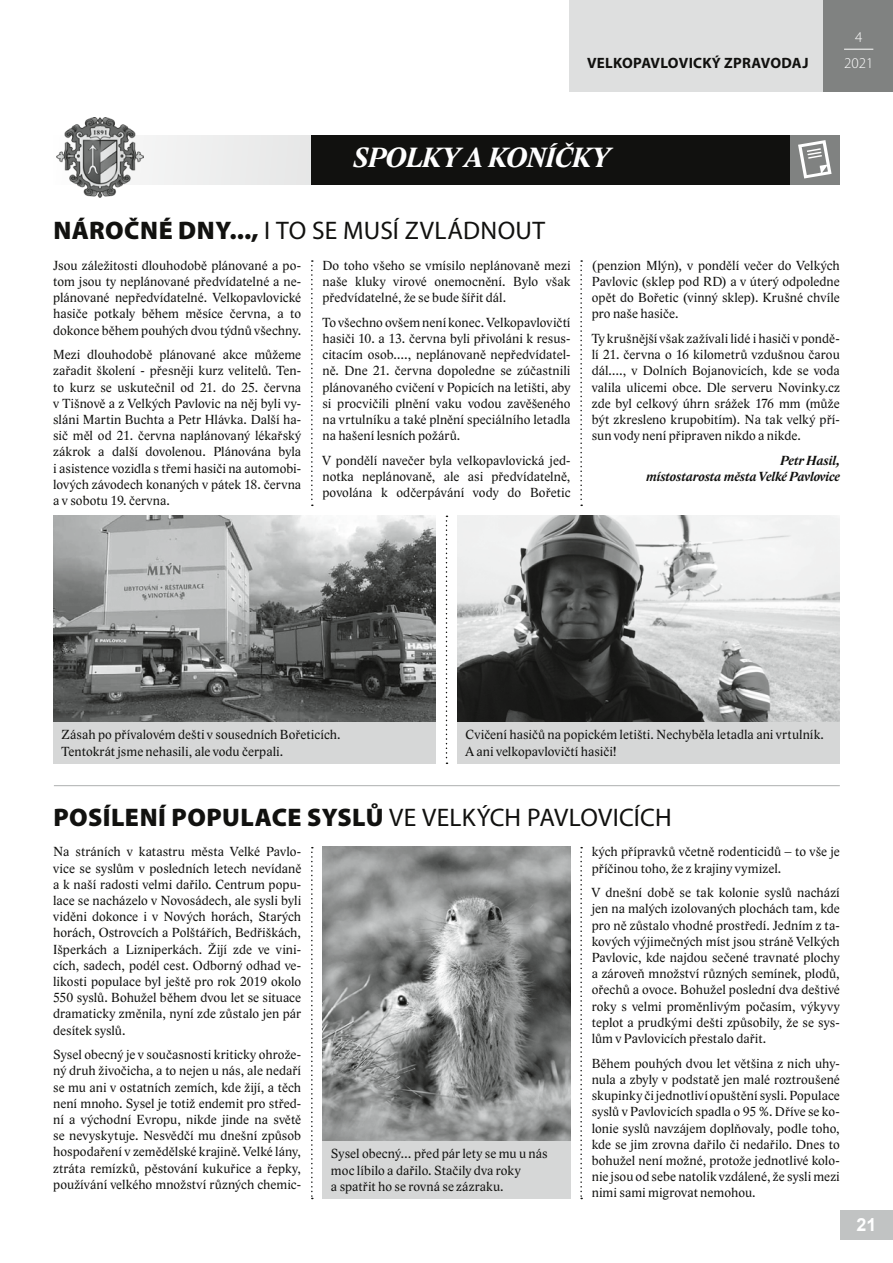
<style>
.page{position:relative;width:893px;height:1263px;background:#fff}
.page>*{position:absolute;margin:0;border:0;box-sizing:border-box;transform-origin:0 0}
.t1{font:italic 700 28.5px "Lido ST";letter-spacing:.005em;color:#fff}
.t2{font:italic 700 28.5px "Lido ST";letter-spacing:-.02em;color:#fff}
.t3{font:900 25.5px "Myriad Pro";letter-spacing:.015em;color:#11110f}
.t4{font:25.5px "Myriad Pro";letter-spacing:.01em;color:#11110f}
.t5{font:700 18px "Arial";color:#fff}
.t6{font:700 15px "Myriad Pro";letter-spacing:.02em;color:#11110f}
.t7{font:300 15px/25.8px "Myriad Pro";color:#fff;text-align:center}
.t8{font:13.5px/16.2px "Lido ST";letter-spacing:.005em;color:#11110f;text-align:justify}
.t9{font:italic 700 13.5px/16.2px "Lido ST";letter-spacing:.005em;color:#11110f;text-align:right}
.s1{font-weight:900}
.s2{font-weight:400}
</style>
<div class="page">
<div style="left:569px;top:0;width:324px;height:91px;background:#dedfdf"></div>
<div style="left:840px;top:1210px;width:53px;height:29px;background:#c1c3c3"></div>
<div style="left:824px;top:0;width:69px;height:91px;background:#808281"></div>
<svg style="left:844px;top:49px;width:29px;height:1px"></svg>
<svg style="left:311px;top:847px;width:2px;height:352px"></svg>
<svg style="left:580px;top:847px;width:2px;height:352px"></svg>
<div style="left:53px;top:135px;width:763px;height:49px;background:#ededed"></div>
<div style="left:311px;top:135px;width:513px;height:49px;background:#11110f"></div>
<div style="left:790px;top:135px;width:50px;height:49px;background:#808281"></div>
<svg style="left:798px;top:140px;width:34px;height:38px"></svg>
<img style="left:57px;top:118px;width:87px;height:79px">
<svg style="left:311px;top:260px;width:2px;height:246px"></svg>
<svg style="left:446px;top:516px;width:1px;height:248px"></svg>
<svg style="left:580px;top:260px;width:2px;height:246px"></svg>
<div style="left:53px;top:721px;width:383px;height:43px;background:#d6d7d7"></div>
<div style="left:457px;top:721px;width:383px;height:43px;background:#d6d7d7"></div>
<img style="left:53px;top:516px;width:383px;height:205px">
<img style="left:457px;top:516px;width:383px;height:205px">
<div style="left:322px;top:1140px;width:248px;height:59px;background:#d6d7d7"></div>
<img style="left:322px;top:847px;width:248px;height:293px">
<hr style="left:54px;top:785px;width:786px;height:1px;background:#adafaf">
<p class="t6" style="left:587px;top:53px;width:223px">VELKOPAVLOVICKÝ ZPRAVODAJ</p>
<h1 class="t2" style="left:353px;top:141px;width:35px">Spol</h1>
<h1 class="t1" style="left:422px;top:141px;width:189px">ky a ko níčky</h1>
<p class="t7" style="left:844px;top:24px;width:31px">4<br>2021</p>
<h2 class="t4" style="left:53px;top:215px;width:493px"><span class="s1">NÁROČNÉ DNY...,</span> I TO SE MUSÍ ZVLÁDNOUT</h2>
<p class="t8" style="left:322px;top:257px;width:250px">Do toho všeho se vmísilo neplánovaně mezi naše kluky virové onemocnění. Bylo však předvídatelné, že se bude šířit dál.</p>
<p class="t8" style="left:322px;top:314px;width:250px">To všechno ovšemnení konec.Velkopavlovičtí hasiči 10. a 13. června byli přivoláni k resus&shy;citacím osob.…, neplánovaně nepředvídatel&shy;ně. Dne 21. června dopoledne se zúčastnili plánovaného cvičení v Popicích na letišti, aby si procvičili plnění vaku vodou zavěšeného na vrtulníku a také plnění speciálního letadla na hašení lesních požárů.</p>
<p class="t8" style="left:322px;top:452px;width:250px">V pondělí navečer byla velkopavlovická jed&shy;notka neplánovaně, ale asi předvídatelně, povolána k odčerpávání vody do Bořetic</p>
<p class="t8" style="left:53px;top:257px;width:250px">Jsou záležitosti dlouhodobě plánované a po&shy;tom jsou ty neplánované předvídatelné a ne&shy;plánované nepředvídatelné. Velkopavlovické hasiče potkaly během měsíce června, a to dokonce během pouhých dvou týdnů všechny.</p>
<p class="t8" style="left:53px;top:347px;width:250px">Mezi dlouhodobě plánované akce můžeme zařadit školení - přesněji kurz velitelů. Ten&shy;to kurz se uskutečnil od 21. do 25. června v Tišnově a z Velkých Pavlovic na něj byli vy&shy;sláni Martin Buchta a Petr Hlávka. Další ha&shy;sič měl od 21. června naplánovaný lékařský zákrok a další dovolenou. Plánována byla i asistence vozidla s třemi hasiči na automobi&shy;lových závodech konaných v pátek 18. června a v sobotu 19. června.</p>
<p class="t8" style="left:592px;top:257px;width:250px">(penzion Mlýn), v pondělí večer do Velkých Pavlovic (sklep pod RD) a v úterý odpoledne opět do Bořetic (vinný sklep). Krušné chvíle pro naše hasiče.</p>
<p class="t8" style="left:592px;top:330px;width:250px">Ty krušnější však zažívali lidé i hasiči v pondě&shy;lí 21. června o 16 kilometrů vzdušnou čarou dál.…, v Dolních Bojanovicích, kde se voda valila ulicemi obce. Dle serveru Novinky.cz zde byl celkový úhrn srážek 176 mm (může být zkresleno krupobitím). Na tak velký pří&shy;sun vody není připraven nikdo a nikde.</p>
<p class="t9" style="left:646px;top:453px;width:195px">Petr Hasil,<br>místostarosta města Velké Pavlovice</p>
<p class="t8" style="left:62px;top:727px;width:280px">Zásah po přívalovém dešti v sousedních Bořeticích.<br>Tentokrát jsme nehasili, ale vodu čerpali.</p>
<p class="t8" style="left:466px;top:727px;width:360px">Cvičení hasičů na popickém letišti. Nechyběla letadla ani vrtulník.<br>A ani velkopavlovičtí hasiči!</p>
<h2 class="t3" style="left:53px;top:803px;width:620px">POSÍLENÍ POPULACE SYSLŮ <span class="s2">VE VELKÝCH PAVLOVICÍCH</span></h2>
<p class="t8" style="left:592px;top:844px;width:250px">kých přípravků včetně rodenticidů – to vše je příčinou toho, že z krajiny vymizel.</p>
<p class="t8" style="left:592px;top:885px;width:250px">V dnešní době se tak kolonie syslů nachází jen na malých izolovaných plochách tam, kde pro ně zůstalo vhodné prostředí. Jedním z ta&shy;kových výjimečných míst jsou stráně Velkých Pavlovic, kde najdou sečené travnaté plochy a zároveň množství různých semínek, plodů, ořechů a ovoce. Bohužel poslední dva deštivé roky s velmi proměnlivým počasím, výkyvy teplot a prudkými dešti způsobily, že se sys&shy;lům v Pavlovicích přestalo dařit.</p>
<p class="t8" style="left:592px;top:1055px;width:250px">Během pouhých dvou let většina z nich uhy&shy;nula a zbyly v podstatě jen malé roztroušené skupinky či jednotliví opuštění sysli. Populace syslů v Pavlovicích spadla o 95 %. Dříve se ko&shy;lonie syslů navzájem doplňovaly, podle toho, kde se jim zrovna dařilo či nedařilo. Dnes to bohužel není možné, protože jednotlivé kolo&shy;nie jsou od sebe natolik vzdálené, že sysli mezi nimi sami migrovat nemohou.</p>
<p class="t8" style="left:53px;top:844px;width:250px">Na stráních v katastru města Velké Pavlo&shy;vice se syslům v posledních letech nevídaně a k naší radosti velmi dařilo. Centrum popu&shy;lace se nacházelo v Novosádech, ale sysli byli viděni dokonce i v Nových horách, Starých horách, Ostrovcích a Polštářích, Bedřiškách, Išperkách a Lizniperkách. Žijí zde ve vini&shy;cích, sadech, podél cest. Odborný odhad ve&shy;likosti populace byl ještě pro rok 2019 okolo 550 syslů. Bohužel během dvou let se situace dramaticky změnila, nyní zde zůstalo jen pár desítek syslů.</p>
<p class="t8" style="left:53px;top:1047px;width:250px">Sysel obecný je v současnosti kriticky ohrože&shy;ný druh živočicha, a to nejen u nás, ale nedaří se mu ani v ostatních zemích, kde žijí, a těch není mnoho. Sysel je totiž endemit pro střed&shy;ní a východní Evropu, nikde jinde na světě se nevyskytuje. Nesvědčí mu dnešní způsob hospodaření v zemědělské krajině. Velké lány, ztráta remízků, pěstování kukuřice a řepky, používání velkého množství různých chemic-</p>
<p class="t8" style="left:331px;top:1146px;width:218px;text-align:left">Sysel obecný… před pár lety se mu u nás moc líbilo a dařilo. Stačily dva roky<br>a spatřit ho se rovná se zázraku.</p>
<h3 class="t5" style="left:856px;top:1212px;width:22px">21</h3>
</div>
